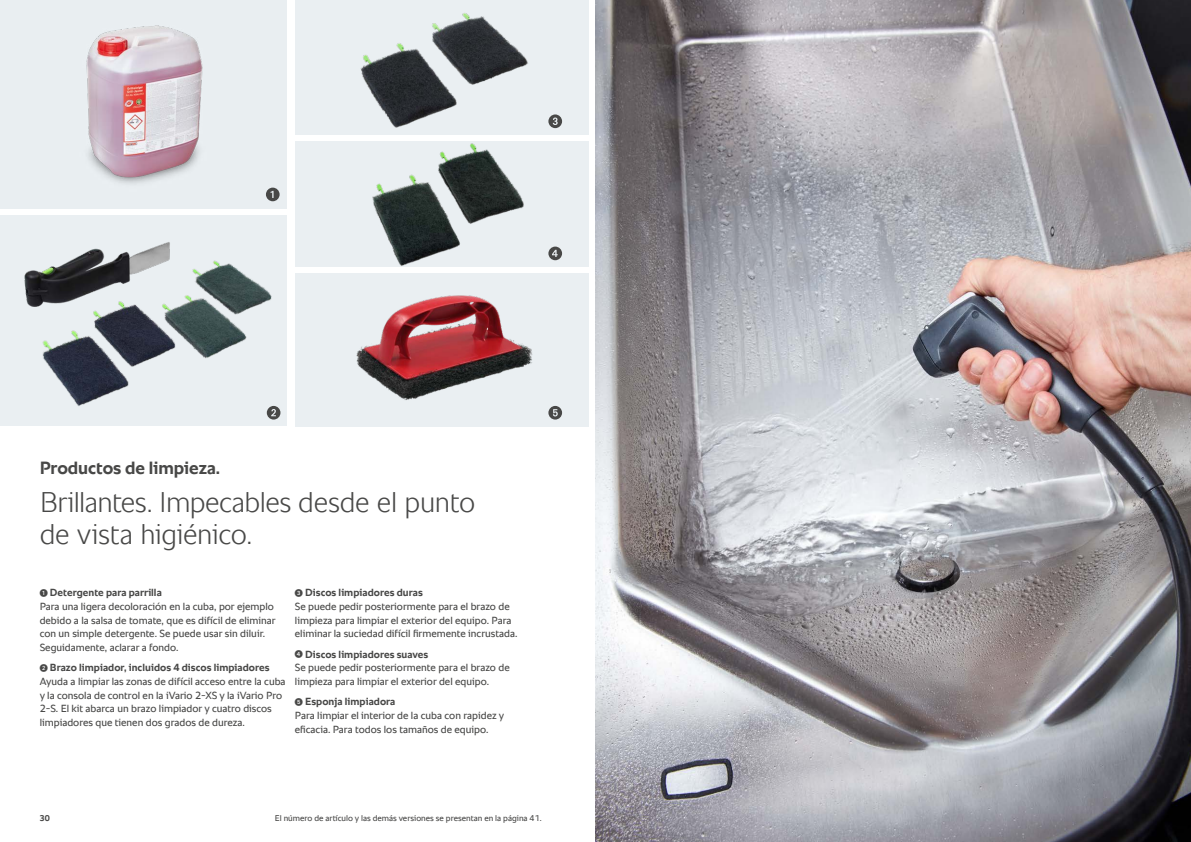
<style>
.page{position:relative;width:1191px;height:842px;background:#fff}
.page>*{position:absolute;margin:0;border:0;box-sizing:border-box;transform-origin:0 0}
.t1{font:300 29px/32px "RATIONAL Sans TT";letter-spacing:-.015em;color:#484847}
.t2{font:700 18px "RATIONAL Sans TT";color:#484847}
.t3{font:10.5px/13.6px "RATIONAL Sans TT";color:#484847}
.t4{font:8.5px "RATIONAL Sans TT";color:#484847}
.t5{font:700 8.5px "RATIONAL Sans TT";color:#484847}
.s1{font-family:"European Pi One";font-size:8px}
.s2{font-weight:700}
</style>
<div class="page">
<img style="left:595px;top:0;width:596px;height:842px">
<img style="left:297px;top:273px;width:291px;height:153px">
<svg style="left:548px;top:406px;width:14px;height:14px"></svg>
<img style="left:0;top:0;width:286px;height:208px">
<svg style="left:266px;top:188px;width:13px;height:13px"></svg>
<img style="left:0;top:215px;width:286px;height:211px">
<svg style="left:267px;top:406px;width:13px;height:14px"></svg>
<div style="left:295px;top:0;width:293px;height:135px;background:#eaeff2"></div>
<img style="left:360px;top:13px;width:203px;height:116px">
<svg style="left:548px;top:114px;width:14px;height:14px"></svg>
<div style="left:295px;top:141px;width:293px;height:126px;background:#eaeff2"></div>
<img style="left:372px;top:143px;width:185px;height:123px">
<svg style="left:548px;top:247px;width:14px;height:13px"></svg>
<h2 class="t2" style="left:40px;top:455px;width:182px">Productos de limpieza.</h2>
<h1 class="t1" style="left:40px;top:486px;width:437px">Brillantes. Impecables desde el punto de vista higiénico.</h1>
<p class="t3" style="left:40px;top:586px;width:237px"><span class="s1">1</span> <span class="s2">Detergente para parrilla<br></span>Para una ligera decoloración en la cuba, por ejemplo debido a la salsa de tomate, que es difícil de eliminar con un simple detergente. Se puede usar sin diluir.<br>Seguidamente, aclarar a fondo.</p>
<p class="t3" style="left:40px;top:661px;width:247px"><span class="s1">2</span> <span class="s2">Brazo limpiador, incluidos 4 discos limpiadores </span>Ayuda a limpiar las zonas de difícil acceso entre la cuba y la consola de control en la iVario 2-XS y la iVario Pro 2-S. El kit abarca un brazo limpiador y cuatro discos limpiadores que tienen dos grados de dureza.</p>
<p class="t3" style="left:295px;top:586px;width:224px"><span class="s1">3</span> <span class="s2">Discos limpiadores duras<br></span>Se puede pedir posteriormente para el brazo de limpieza para limpiar el exterior del equipo. Para eliminar la suciedad difícil firmemente incrustada.</p>
<p class="t3" style="left:295px;top:647px;width:216px"><span class="s1">4</span> <span class="s2">Discos limpiadores suaves<br></span>Se puede pedir posteriormente para el brazo de limpieza para limpiar el exterior del equipo.</p>
<p class="t3" style="left:295px;top:695px;width:211px"><span class="s1">5</span> <span class="s2">Esponja limpiadora<br></span>Para limpiar el interior de la cuba con rapidez y eficacia. Para todos los tamaños de equipo.</p>
<p class="t5" style="left:40px;top:812px;width:12px">30</p>
<p class="t4" style="left:275px;top:812px;width:268px">El número de artículo y las demás versiones se presentan en la página 41.</p>
</div>
